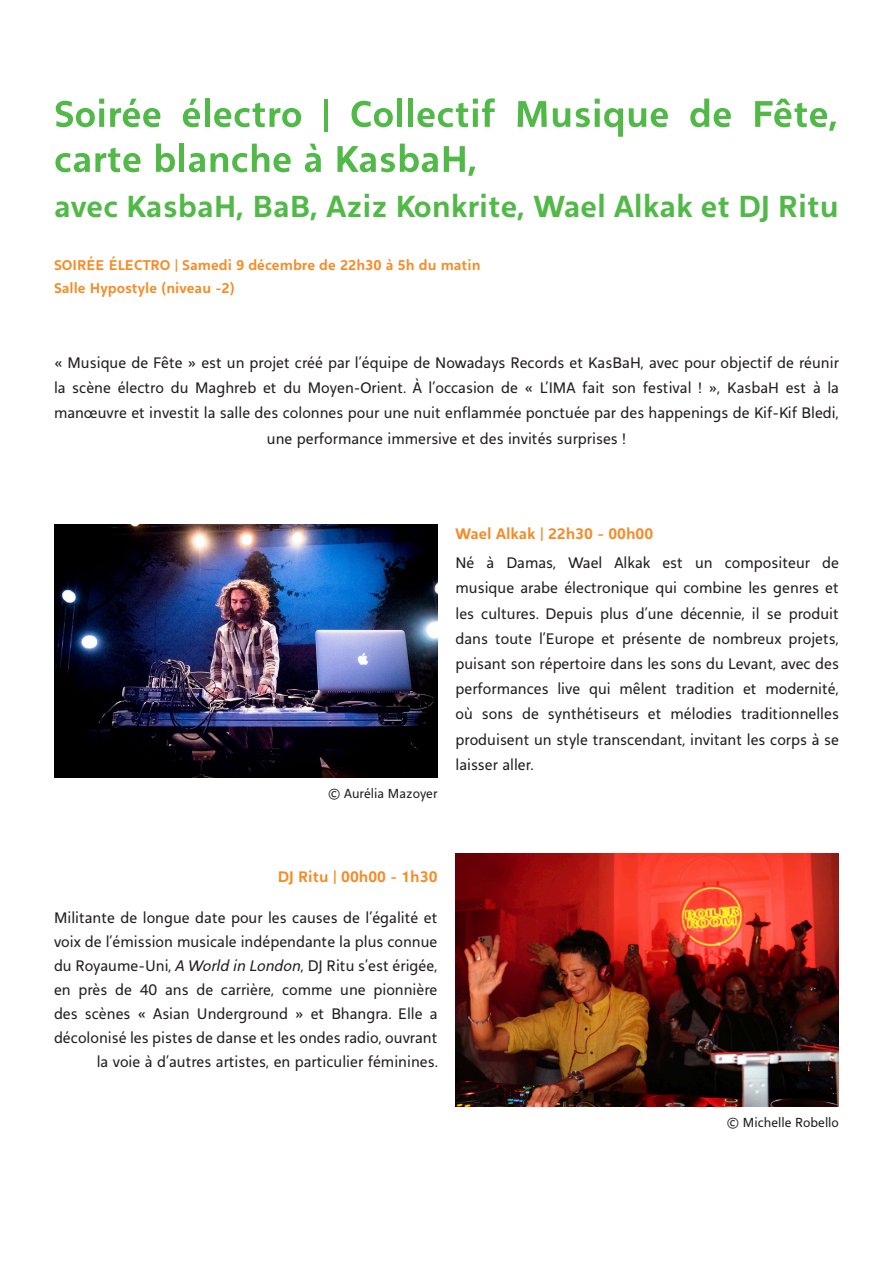
<style>
.page{position:relative;width:893px;height:1263px;background:#fff}
.page>*{position:absolute;margin:0;border:0;box-sizing:border-box;transform-origin:0 0}
.TITRE{font:700 51px/45px "Mondara Sans";color:#51b948}
.TITRE-2{font:700 42px "Mondara Sans";color:#51b948}
.t1{font:21px/25.2px "Mondara Sans";color:#231f20;text-align:center}
.t2{font:700 21px "Mondara Sans";color:#f58b26}
.t3{font:700 19.5px "Mondara Sans";color:#f68c26}
.t4{font:18px "Mondara Sans";color:#231f20}
.s1{font-style:italic}
</style>
<div class="page">
<img style="left:54px;top:524px;width:383px;height:253px">
<img style="left:456px;top:854px;width:383px;height:253px">
<p class="TITRE" style="left:54px;top:94px;width:786px">Soirée électro | Collectif Musique de Fête, carte blanche à KasbaH,</p>
<p class="TITRE-2" style="left:54px;top:184px;width:786px">avec KasbaH, BaB, Aziz Konkrite, Wael Alkak et DJ Ritu</p>
<p class="t3" style="left:54px;top:254px;width:428px">SOIRÉE ÉLECTRO | Samedi 9 décembre de 22h30 à 5h du matin</p>
<p class="t3" style="left:54px;top:278px;width:182px">Salle Hypostyle (niveau -2)</p>
<p class="t1" style="left:54px;top:351px;width:787px">« Musique de Fête » est un projet créé par l’équipe de Nowadays Records et KasBaH, avec pour objectif de réunir la scène électro du Maghreb et du Moyen-Orient. À l’occasion de « L’IMA fait son festival ! », KasbaH est à la manœuvre et investit la salle des colonnes pour une nuit enflammée ponctuée par des happenings de Kif-Kif Bledi, une performance immersive et des invités surprises !</p>
<p class="t4" style="left:328px;top:783px;width:111px">© Aurélia Mazoyer</p>
<p class="t2" style="left:455px;top:523px;width:199px">Wael Alkak | 22h30 - 00h00</p>
<p class="t1" style="left:455px;top:551px;width:385px;text-align:justify">Né à Damas, Wael Alkak est un compositeur de musique arabe électronique qui combine les genres et les cultures. Depuis plus d’une décennie, il se produit dans toute l’Europe et présente de nombreux projets, puisant son répertoire dans les sons du Levant, avec des performances live qui mêlent tradition et modernité, où sons de synthétiseurs et mélodies traditionnelles produisent un style transcendant, invitant les corps à se laisser aller.</p>
<p class="t2" style="left:278px;top:866px;width:161px">DJ Ritu | 00h00 - 1h30</p>
<p class="t1" style="left:54px;top:907px;width:385px;line-height:24px;text-align:right">Militante de longue date pour les causes de l’égalité et voix de l’émission musicale indépendante la plus connue du Royaume-Uni, <span class="s1">A World in London</span>, DJ Ritu s’est érigée, en près de 40 ans de carrière, comme une pionnière des scènes « Asian Underground » et Bhangra. Elle a décolonisé les pistes de danse et les ondes radio, ouvrant la voie à d’autres artistes, en particulier féminines.</p>
<p class="t4" style="left:726px;top:1113px;width:114px">© Michelle Robello</p>
</div>
